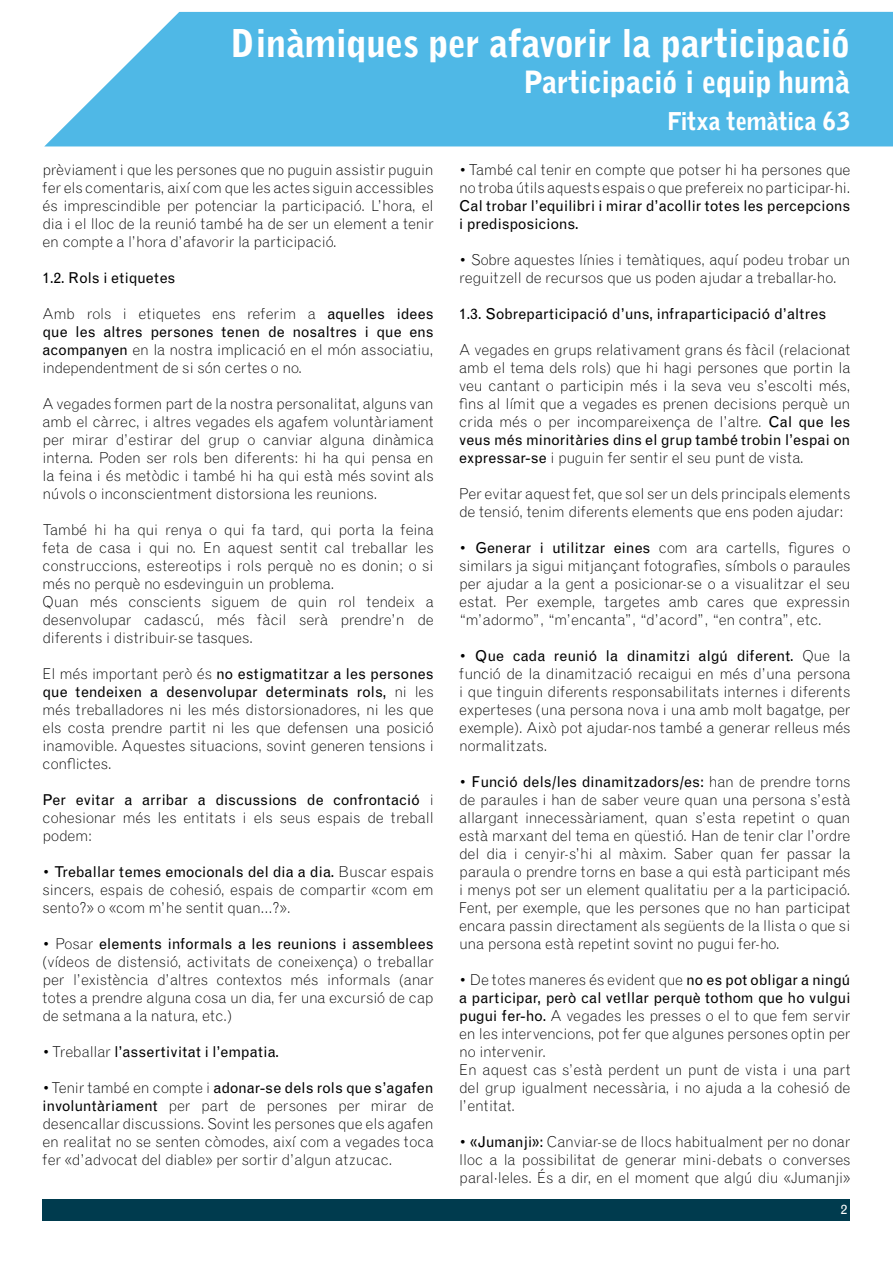
<style>
.page{position:relative;width:893px;height:1263px;background:#fff}
.page>*{position:absolute;margin:0;border:0;box-sizing:border-box;transform-origin:0 0}
.t1{font:900 37.5px "Grotesque MT Std";letter-spacing:-.03em;color:#fff}
.t2{font:900 30px "Grotesque MT Std";letter-spacing:-.025em;color:#fff}
.t3{font:900 24px "Grotesque MT Std";letter-spacing:-.03em;color:#fff}
.t4{font:300 15px/18px "Grotesque MT Std";letter-spacing:-.01em;color:#000;text-align:justify}
.t5{font:15px/18px "Grotesque MT Std";color:#000}
.t6{font:15px "Grotesque MT Std";letter-spacing:.02em;color:#000}
.t7{font:13.5px "Grotesque MT Std";color:#fff}
.s1{font-weight:400}
.s2{font-weight:300}
</style>
<div class="page">
<div style="left:43px;top:1199px;width:807px;height:21px;background:#003b4e"></div>
<svg style="left:45px;top:12px;width:848px;height:134px;background:#5dbde8"></svg>
<h1 class="t1" style="left:230px;top:20px;width:622px">Dinàmiques per afavorir la participació</h1>
<h2 class="t2" style="left:523px;top:63px;width:329px">Participació i equip humà</h2>
<h3 class="t3" style="left:667px;top:107px;width:185px">Fitxa temàtica 63</h3>
<p class="t4" style="left:43px;top:161px;width:393px">prèviament i que les persones que no puguin assistir puguin fer els comentaris, així com que les actes siguin accessibles és imprescindible per potenciar la participació. L’hora, el dia i el lloc de la reunió també ha de ser un element a tenir en compte a l’hora d’afavorir la participació.</p>
<p class="t5" style="left:43px;top:269px;width:135px">1.2. Rols i etiquetes</p>
<p class="t4" style="left:43px;top:305px;width:393px">Amb rols i etiquetes ens referim a <span class="s1">aquelles idees que les altres persones tenen de nosaltres i que ens acompanyen</span> en la nostra implicació en el món associatiu, independentment de si són certes o no.</p>
<p class="t4" style="left:43px;top:395px;width:393px">A vegades formen part de la nostra personalitat, alguns van amb el càrrec, i altres vegades els agafem voluntàriament per mirar d’estirar del grup o canviar alguna dinàmica interna. Poden ser rols ben diferents: hi ha qui pensa en la feina i és metòdic i també hi ha qui està més sovint als núvols o inconscientment distorsiona les reunions.</p>
<p class="t4" style="left:43px;top:521px;width:393px;text-align:left">També hi ha qui renya o qui fa tard, qui porta la feina feta de casa i qui no. En aquest sentit cal treballar les construccions, estereotips i rols perquè no es donin; o si més no perquè no esdevinguin un problema.<br>Quan més conscients siguem de quin rol tendeix a desenvolupar cadascú, més fàcil serà prendre’n de diferents i distribuir-se tasques.</p>
<p class="t4" style="left:43px;top:665px;width:393px">El més important però és <span class="s1">no estigmatitzar a les persones que tendeixen a desenvolupar determinats rols,</span> ni les més treballadores ni les més distorsionadores, ni les que els costa prendre partit ni les que defensen una posició inamovible. Aquestes situacions, sovint generen tensions i conflictes.</p>
<p class="t4" style="left:43px;top:791px;width:393px"><span class="s1">Per evitar a arribar a discussions de confrontació</span> i cohesionar més les entitats i els seus espais de treball podem:</p>
<p class="t4" style="left:43px;top:863px;width:393px">• <span class="s1">Treballar temes emocionals del dia a dia.</span> Buscar espais sincers, espais de cohesió, espais de compartir «com em sento?» o «com m’he sentit quan...?».</p>
<p class="t4" style="left:43px;top:935px;width:393px">• Posar <span class="s1">elements informals a les reunions i assemblees </span>(vídeos de distensió, activitats de coneixença) o treballar per l’existència d’altres contextos més informals (anar totes a prendre alguna cosa un dia, fer una excursió de cap de setmana a la natura, etc.)</p>
<p class="t6" style="left:43px;top:1043px;width:238px"><span class="s2">• Treballar</span> l’assertivitat i l’empatia.</p>
<p class="t4" style="left:43px;top:1079px;width:393px">• Tenir també en compte i <span class="s1">adonar-se dels rols que s’agafen involuntàriament</span> per part de persones per mirar de desencallar discussions. Sovint les persones que els agafen en realitat no se senten còmodes, així com a vegades toca fer «d’advocat del diable» per sortir d’algun atzucac.</p>
<p class="t4" style="left:459px;top:161px;width:393px">• També cal tenir en compte que potser hi ha persones que no troba útils aquests espais o que prefereix no participar-hi.</p>
<p class="t5" style="left:459px;top:197px;width:393px">Cal trobar l’equilibri i mirar d’acollir totes les percepcions i predisposicions.</p>
<p class="t4" style="left:459px;top:251px;width:393px">• Sobre aquestes línies i temàtiques, aquí podeu trobar un reguitzell de recursos que us poden ajudar a treballar-ho.</p>
<p class="t5" style="left:459px;top:305px;width:369px">1.3. Sobreparticipació d’uns, infraparticipació d’altres</p>
<p class="t4" style="left:459px;top:341px;width:393px">A vegades en grups relativament grans és fàcil (relacionat amb el tema dels rols) que hi hagi persones que portin la veu cantant o participin més i la seva veu s’escolti més, fins al límit que a vegades es prenen decisions perquè un crida més o per incompareixença de l’altre. <span class="s1">Cal que les veus més minoritàries dins el grup també trobin l’espai on expressar-se</span> i puguin fer sentir el seu punt de vista.</p>
<p class="t4" style="left:459px;top:485px;width:393px">Per evitar aquest fet, que sol ser un dels principals elements de tensió, tenim diferents elements que ens poden ajudar:</p>
<p class="t4" style="left:459px;top:539px;width:393px">• <span class="s1">Generar i utilitzar eines</span> com ara cartells, figures o similars ja sigui mitjançant fotografies, símbols o paraules per ajudar a la gent a posicionar-se o a visualitzar el seu estat. Per exemple, targetes amb cares que expressin “m’adormo”, “m’encanta”, “d’acord”, “en contra”, etc.</p>
<p class="t4" style="left:459px;top:647px;width:393px">• <span class="s1">Que cada reunió la dinamitzi algú diferent.</span> Que la funció de la dinamització recaigui en més d’una persona i que tinguin diferents responsabilitats internes i diferents experteses (una persona nova i una amb molt bagatge, per exemple). Això pot ajudar-nos també a generar relleus més normalitzats.</p>
<p class="t4" style="left:459px;top:773px;width:393px">• <span class="s1">Funció dels/les dinamitzadors/es:</span> han de prendre torns de paraules i han de saber veure quan una persona s’està allargant innecessàriament, quan s’esta repetint o quan està marxant del tema en qüestió. Han de tenir clar l’ordre del dia i cenyir-s’hi al màxim. Saber quan fer passar la paraula o prendre torns en base a qui està participant més i menys pot ser un element qualitatiu per a la participació.<br>Fent, per exemple, que les persones que no han participat encara passin directament als següents de la llista o que si una persona està repetint sovint no pugui fer-ho.</p>
<p class="t4" style="left:459px;top:971px;width:393px;text-align:left">• De totes maneres és evident que <span class="s1">no es pot obligar a ningú a participar, però cal vetllar perquè tothom que ho vulgui pugui fer-ho.</span> A vegades les presses o el to que fem servir en les intervencions, pot fer que algunes persones optin per no intervenir.<br>En aquest cas s’està perdent un punt de vista i una part del grup igualment necessària, i no ajuda a la cohesió de l’entitat.</p>
<p class="t4" style="left:459px;top:1133px;width:393px">• <span class="s1">«Jumanji»:</span> Canviar-se de llocs habitualment per no donar lloc a la possibilitat de generar mini-debats o converses paral·leles. És a dir, en el moment que algú diu «Jumanji»</p>
<p class="t7" style="left:841px;top:1202px;width:8px">2</p>
</div>
